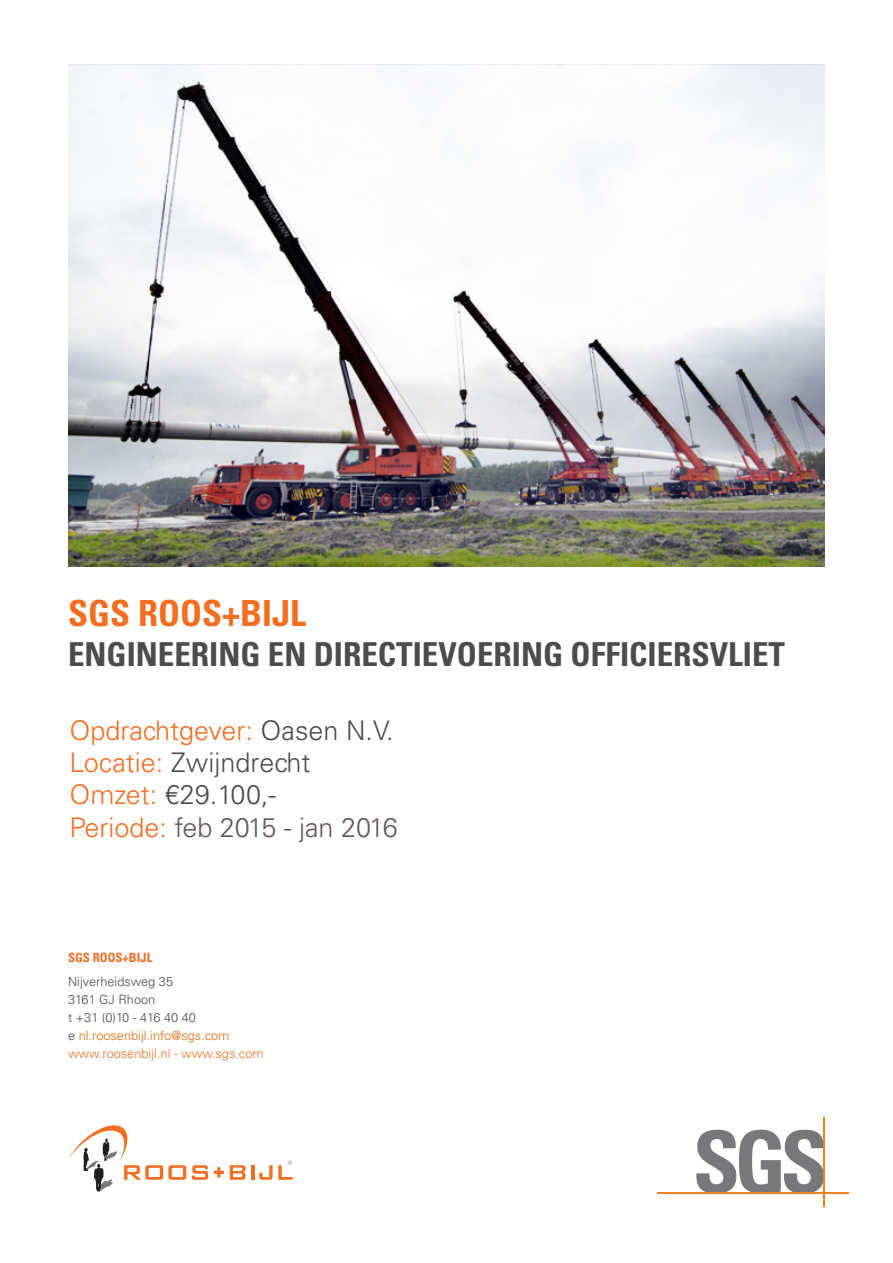
<style>
.page{position:relative;width:893px;height:1263px;background:#fff}
.page>*{position:absolute;margin:0;border:0;box-sizing:border-box;transform-origin:0 0}
.t1{font:700 condensed 36px "Univers LT Pro";color:#f36e21}
.t2{font:700 condensed 33px "Univers LT Pro";color:#4b4c4d}
.t3{font:300 27px/32.4px "Univers LT Std";color:#645755}
.t4{font:300 27px "Univers LT Std";color:#f36e23}
.t5{font:300 27px "Univers LT Std";color:#4b4b4b}
.t6{font:300 12.75px "Univers LT Std";color:#4b4c4d}
.t7{font:300 12.75px "Univers LT Std";color:#f36e21}
.t8{font:300 12.75px "Univers LT Std";color:#eb690b}
.t9{font:700 condensed 12.75px "Univers LT Pro";color:#f36e21}
.s1{color:#484a4e}
.s2{color:#f36e23}
.s3{color:#4b4c4d}
</style>
<div class="page">
<svg style="left:696px;top:1130px;width:127px;height:62px"></svg>
<hr style="left:658px;top:1192px;width:191px;height:2px;background:#f58220">
<hr style="left:823px;top:1117px;width:2px;height:89px;background:#f58220">
<svg style="left:192px;top:1165px;width:16px;height:15px"></svg>
<svg style="left:214px;top:1167px;width:10px;height:10px"></svg>
<svg style="left:230px;top:1165px;width:16px;height:15px"></svg>
<hr style="left:251px;top:1165px;width:3px;height:15px;background:#f36e21">
<svg style="left:68px;top:1125px;width:118px;height:66px"></svg>
<svg style="left:259px;top:1160px;width:34px;height:20px"></svg>
<img style="left:69px;top:65px;width:756px;height:502px">
<p class="t1" style="left:68px;top:591px;width:240px">SGS ROOS+BIJL</p>
<p class="t2" style="left:68px;top:634px;width:718px">ENGINEERING EN DIRECTIEVOERING OFFICIERSVLIET</p>
<p class="t4" style="left:69px;top:714px;width:326px">Opdrachtgever: <span class="s1">Oasen N.V.</span></p>
<p class="t5" style="left:69px;top:746px;width:243px"><span class="s2">Locatie:</span> Zwijndrecht</p>
<p class="t3" style="left:69px;top:779px;width:330px"><span class="s2">Omzet:</span> <span class="s1">€29.100,-<br></span><span class="s2">Periode:</span> feb 2015 - jan 2016</p>
<p class="t9" style="left:68px;top:950px;width:86px">SGS ROOS+BIJL</p>
<p class="t6" style="left:68px;top:974px;width:107px">Nijverheidsweg 35</p>
<p class="t6" style="left:68px;top:992px;width:89px">3161 GJ Rhoon</p>
<p class="t6" style="left:68px;top:1010px;width:130px">t +31 (0)10 - 416 40 40</p>
<p class="t8" style="left:68px;top:1028px;width:163px"><span class="s3">e</span> nl.roosenbijl.info@sgs.com</p>
<p class="t7" style="left:68px;top:1046px;width:197px">www.roosenbijl.nl - www.sgs.com</p>
</div>
